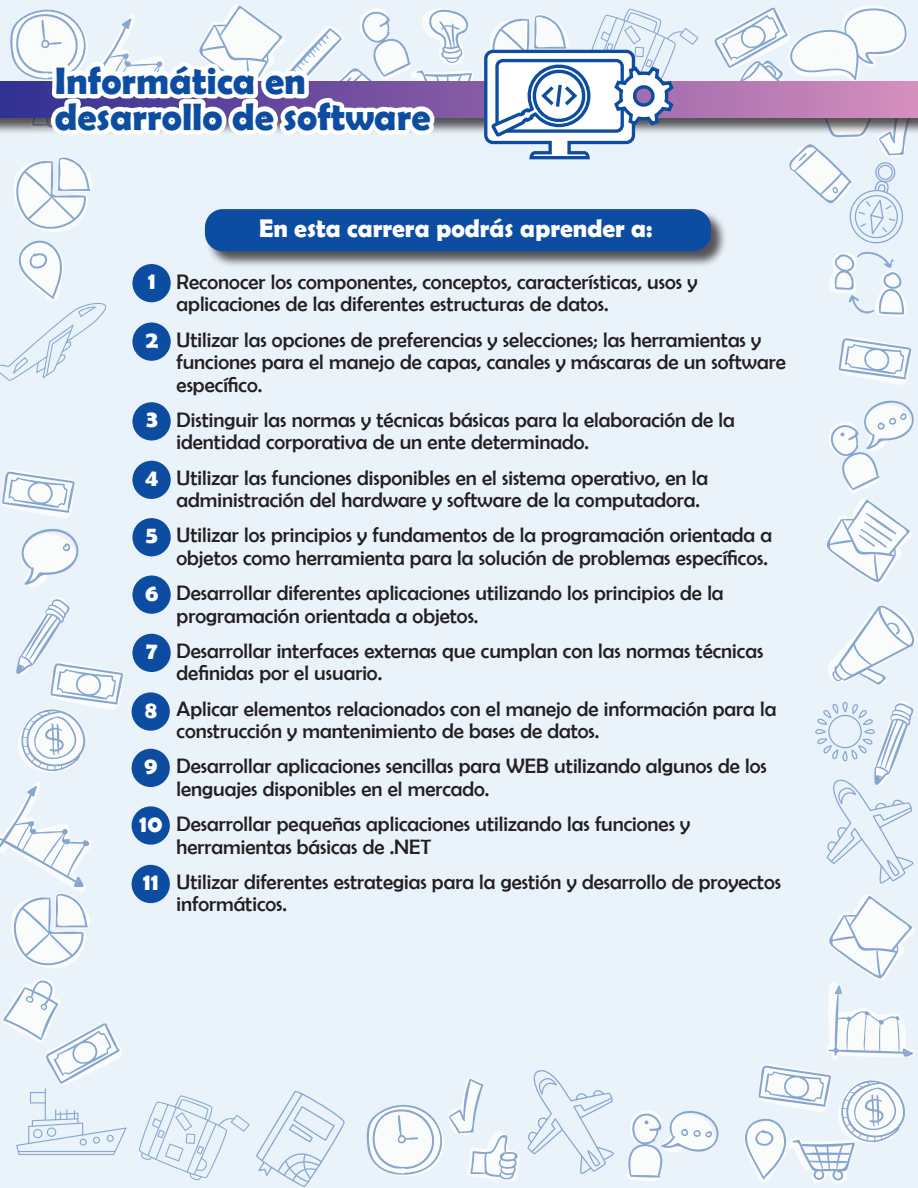
<style>
.page{position:relative;width:918px;height:1188px;background:#eaf2fa}
.page>*{position:absolute;margin:0;border:0;box-sizing:border-box;transform-origin:0 0}
.t1{font:700 38.25px/36px "Berlin Sans FB Demi";color:#0d4da1}
.t2{font:700 25.5px "Berlin Sans FB Demi";color:#fff}
.t3{font:700 24px "Berlin Sans FB Demi";color:#fff}
.t4{font:21px/22.5px "Berlin Sans FB";color:#231f20}
</style>
<div class="page">
<svg style="left:828px;top:605px;width:89px;height:80px"></svg>
<svg style="left:826px;top:400px;width:88px;height:184px"></svg>
<svg style="left:839px;top:337px;width:73px;height:48px"></svg>
<svg style="left:2px;top:470px;width:73px;height:48px"></svg>
<svg style="left:16px;top:1109px;width:111px;height:46px"></svg>
<hr style="left:18px;top:1151px;width:98px;height:1px;background:#0d4da1">
<hr style="left:45px;top:1088px;width:1px;height:32px;background:#0d4da1">
<svg style="left:30px;top:1092px;width:16px;height:11px"></svg>
<svg style="left:0;top:160px;width:47px;height:221px"></svg>
<svg style="left:815px;top:701px;width:99px;height:183px"></svg>
<svg style="left:256px;top:1091px;width:89px;height:96px"></svg>
<svg style="left:0;top:528px;width:123px;height:557px"></svg>
<svg style="left:139px;top:1095px;width:111px;height:85px"></svg>
<svg style="left:712px;top:6px;width:202px;height:311px"></svg>
<svg style="left:366px;top:1070px;width:248px;height:112px"></svg>
<svg style="left:744px;top:895px;width:171px;height:288px"></svg>
<svg style="left:627px;top:1110px;width:92px;height:71px"></svg>
<div style="left:0;top:82px;width:918px;height:52px;background:#231f20;opacity:.75"></div>
<svg style="left:0;top:82px;width:918px;height:36px;background:#bc7eb5"></svg>
<div style="left:205px;top:209px;width:522px;height:59px;background:#231f20;opacity:.75"></div>
<div style="left:205px;top:209px;width:506px;height:42px;background:#0d4da1;border-radius:18px"></div>
<div style="left:132px;top:518px;width:39px;height:38px;background:#0d4da1;border-radius:50%"></div>
<div style="left:132px;top:461px;width:39px;height:38px;background:#0d4da1;border-radius:50%"></div>
<div style="left:132px;top:576px;width:39px;height:38px;background:#0d4da1;border-radius:50%"></div>
<div style="left:132px;top:634px;width:39px;height:38px;background:#0d4da1;border-radius:50%"></div>
<div style="left:132px;top:692px;width:38px;height:39px;background:#0d4da1;border-radius:50%"></div>
<div style="left:132px;top:749px;width:38px;height:38px;background:#0d4da1;border-radius:50%"></div>
<div style="left:132px;top:806px;width:38px;height:39px;background:#0d4da1;border-radius:50%"></div>
<div style="left:132px;top:865px;width:38px;height:38px;background:#0d4da1;border-radius:50%"></div>
<svg style="left:5px;top:8px;width:470px;height:127px"></svg>
<svg style="left:47px;top:5px;width:267px;height:435px"></svg>
<svg style="left:482px;top:8px;width:217px;height:152px"></svg>
<h1 class="t1" style="left:55px;top:62px;width:377px">Informática en desarrollo de software</h1>
<p class="t3" style="left:148px;top:267px;width:9px">1</p>
<p class="t3" style="left:146px;top:325px;width:14px">2</p>
<p class="t3" style="left:146px;top:405px;width:13px">3</p>
<p class="t3" style="left:145px;top:464px;width:15px">4</p>
<p class="t3" style="left:146px;top:521px;width:14px">5</p>
<p class="t3" style="left:145px;top:578px;width:15px">6</p>
<p class="t3" style="left:146px;top:637px;width:13px">7</p>
<p class="t3" style="left:145px;top:695px;width:13px">8</p>
<p class="t3" style="left:144px;top:752px;width:15px">9</p>
<p class="t3" style="left:140px;top:809px;width:24px">10</p>
<p class="t3" style="left:143px;top:868px;width:17px">11</p>
<p class="t2" style="left:259px;top:214px;width:395px">En esta carrera podrás aprender :a</p>
<p class="t4" style="left:177px;top:270px;width:522px">Reconocer los componentes, conceptos, características, usos y aplicaciones de las diferentes estructuras de datos.</p>
<p class="t4" style="left:177px;top:328px;width:611px">Utilizar las opciones de preferencias y selecciones; las herramientas y funciones para el manejo de capas, canales y máscaras de un software específico.</p>
<p class="t4" style="left:177px;top:408px;width:560px">Distinguir las normas y técnicas básicas para la elaboración de la identidad corporativa de un ente determinado.</p>
<p class="t4" style="left:177px;top:466px;width:533px">Utilizar las funciones disponibles en el sistema operativo, en la administración del hardware y software de la computadora.</p>
<p class="t4" style="left:177px;top:524px;width:597px">Utilizar los principios y fundamentos de la programación orientada a objetos como herramienta para la solución de problemas específicos.</p>
<p class="t4" style="left:177px;top:582px;width:549px">Desarrollar diferentes aplicaciones utilizando los principios de la programación orientada a objetos.</p>
<p class="t4" style="left:177px;top:639px;width:588px">Desarrollar interfaces externas que cumplan con las normas técnicas definidas por el usuario.</p>
<p class="t4" style="left:177px;top:697px;width:601px">Aplicar elementos relacionados con el manejo de información para la construcción y mantenimiento de bases de datos.</p>
<p class="t4" style="left:177px;top:755px;width:592px">Desarrollar aplicaciones sencillas para WEB utilizando algunos de los lenguajes disponibles en el mercado.</p>
<p class="t4" style="left:177px;top:813px;width:515px">Desarrollar pequeñas aplicaciones utilizando las funciones y herramientas básicas de .NET</p>
<p class="t4" style="left:177px;top:870px;width:606px">Utilizar diferentes estrategias para la gestión y desarrollo de proyectos informáticos.</p>
</div>
